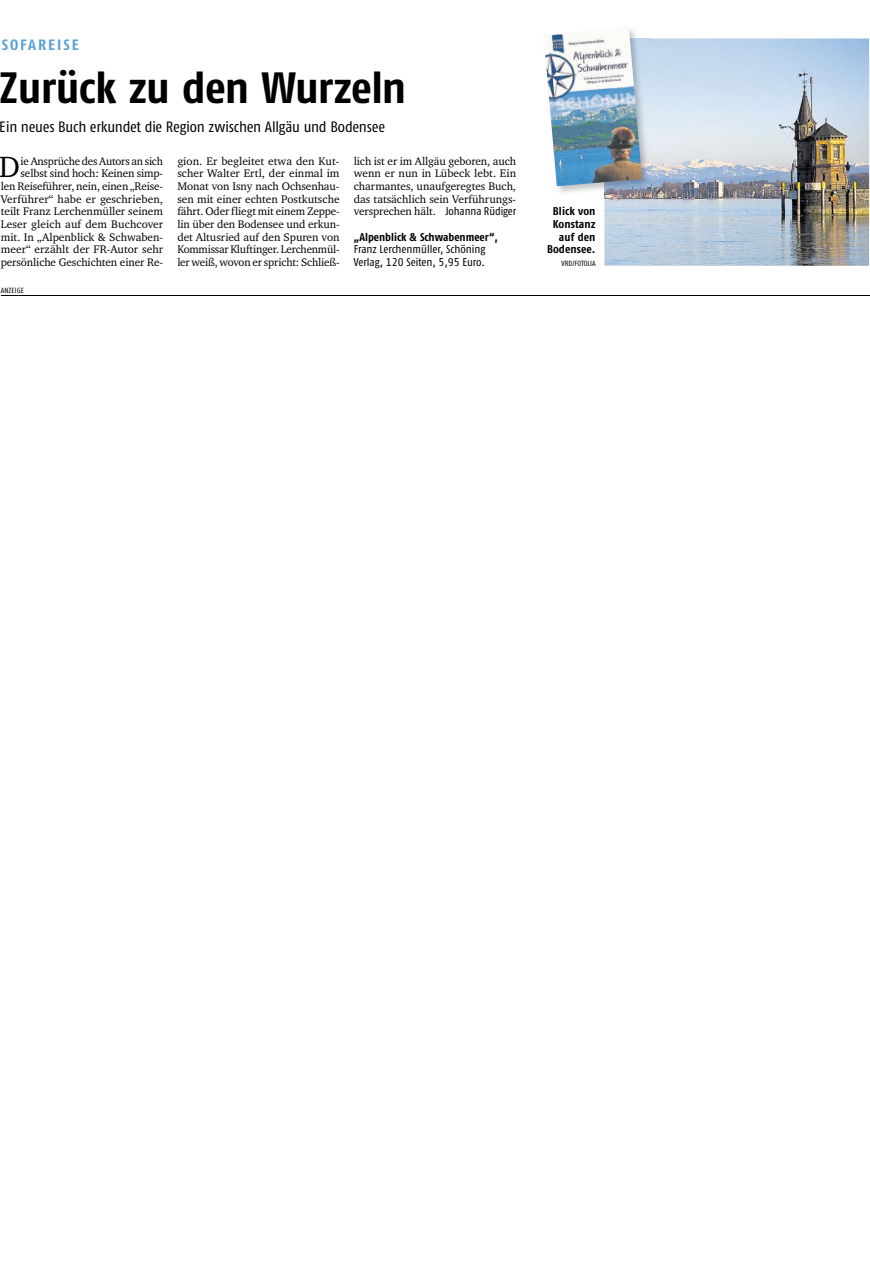
<style>
.page{position:relative;width:870px;height:1266px;background:#fff}
.page>*{position:absolute;margin:0;border:0;box-sizing:border-box;transform-origin:0 0}
.t1{font:43.75px "Fago Co Bold Tf";letter-spacing:-.02em;color:#000;scale:1.06 1}
.t2{font:30.12px "Charter ITC";color:#000}
.t3{font:15px "Fago Co Regular Tf";letter-spacing:-.015em;color:#000;scale:1.06 1}
.t4{font:15px "Fago Co Bold Tf";letter-spacing:.12em;color:#5ba1d3;scale:1.1 1}
.t5{font:11.25px/12.6px "Charter ITC";letter-spacing:-.005em;color:#000;text-align:justify}
.t6{font:11.25px/12.6px "Fago Co Regular Tf";color:#000;scale:1.06 1}
.t7{font:11.25px/12.6px "Fago Co Bold Tf";color:#000;text-align:right;scale:1.06 1}
.t8{font:11.25px "Fago Co Bold Tf";color:#000;scale:1.04 1}
.t9{font:7.5px "Fago Co Regular Tf";letter-spacing:.01em;color:#000;scale:1.04 1}
.s1{font-family:"Fago Co Regular Tf"}
</style>
<div class="page">
<hr style="left:1px;top:296px;width:867px;height:1px;background:#000">
<img style="left:604px;top:38px;width:264px;height:228px">
<img style="left:604px;top:38px;width:46px;height:158px">
<img style="left:543px;top:28px;width:98px;height:158px">
<h3 class="t4" style="left:2px;top:36px;width:71px">SOFAREISE</h3>
<h1 class="t1" style="left:0;top:62px;width:384px">Zurück zu den Wurzeln</h1>
<h3 class="t3" style="left:0;top:118px;width:364px">Ein neues Buch erkundet die Region zwischen Allgäu und Bodensee</h3>
<p class="t5" style="left:1px;top:154px;width:164px;text-align:right">ie Ansprüche des Autors an sich selbst sind hoch: Keinen simp-<br>len Reiseführer, nein, einen „Reise-<br>Verführer“ habe er geschrieben, teilt Franz Lerchenmüller seinem<br>Leser gleich auf dem Buchcover mit. In „Alpenblick &amp; Schwaben&shy;meer“ erzählt der FR-Autor sehr persönliche Geschichten einer Re-</p>
<p class="t5" style="left:177px;top:154px;width:164px">gion. Er begleitet etwa den Kut&shy;scher Walter Ertl, der einmal im Monat von Isny nach Ochsenhau&shy;sen mit einer echten Postkutsche fährt. Oder fliegt mit einem Zeppe&shy;lin über den Bodensee und erkun&shy;det Altusried auf den Spuren von Kommissar Kluftinger. Lerchenmül&shy;ler weiß, wovon er spricht: Schließ-</p>
<p class="t5" style="left:353px;top:154px;width:164px">lich ist er im Allgäu geboren, auch wenn er nun in Lübeck lebt. Ein charmantes, unaufgeregtes Buch, das tatsächlich sein Verführungs&shy;versprechen hält. <span class="s1">Johanna Rüdiger</span></p>
<h2 class="t2" style="left:0;top:148px;width:22px">D</h2>
<p class="t8" style="left:353px;top:230px;width:140px">„Alpenblick &amp; Schwabenmeer“,</p>
<p class="t6" style="left:353px;top:243px;width:125px">Franz Lerchenmüller, Schöning<br>Verlag, 120 Seiten, 5,95 Euro.</p>
<p class="t9" style="left:1px;top:286px;width:24px">ANZEIGE</p>
<p class="t7" style="left:546px;top:205px;width:47px">Blick von<br>Konstanz auf den<br>Bodensee.</p>
<p class="t9" style="left:561px;top:259px;width:34px">VRD/FOTOLIA</p>
</div>
